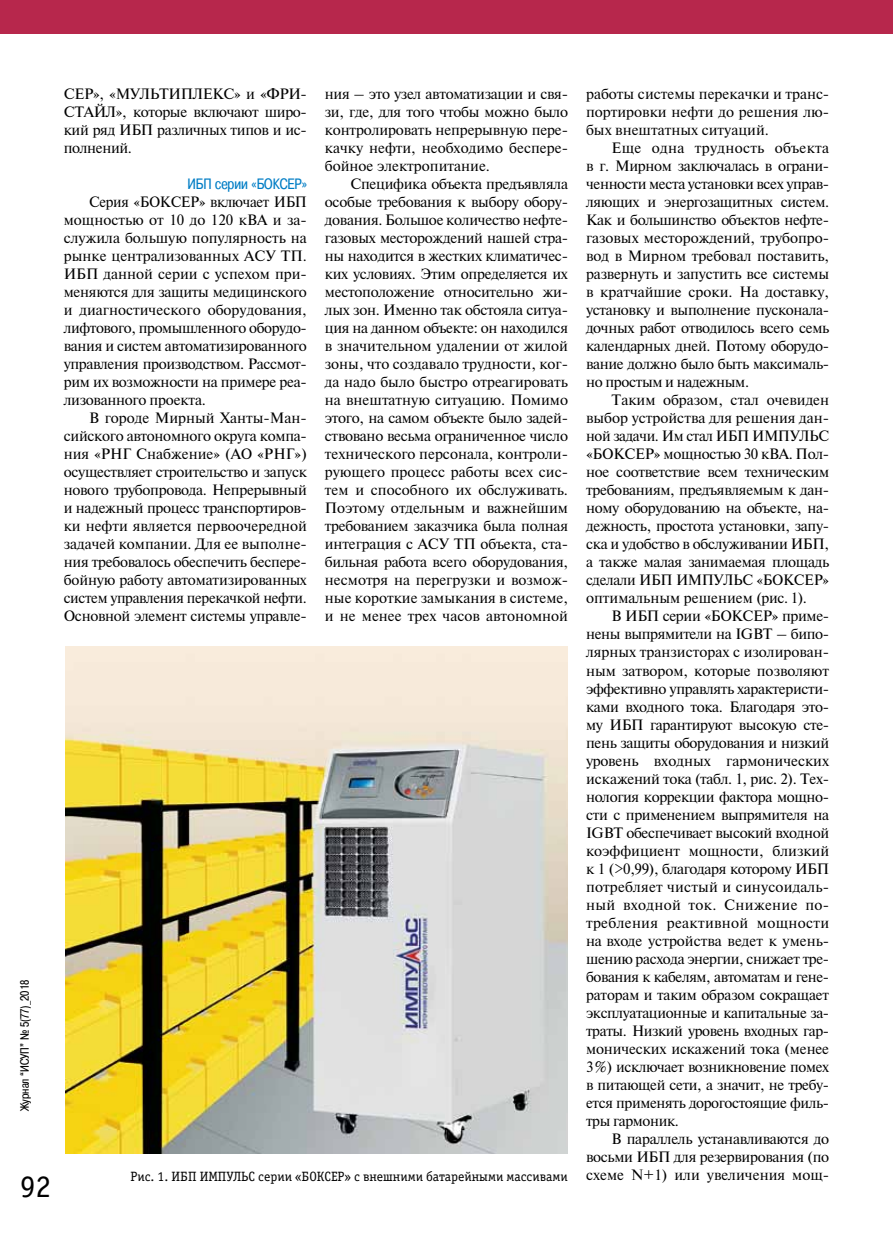
<style>
.page{position:relative;width:893px;height:1234px;background:#fff}
.page>*{position:absolute;margin:0;border:0;box-sizing:border-box;transform-origin:0 0}
.t1{font:31.5px "Officina Serif C";color:#000}
.t2{font:15px/18px "Newton";letter-spacing:-.02em;color:#000;text-align:justify}
.t3{font:15px "Pragmatica Cond C";color:#007dc5}
.t4{font:13.5px "Officina Serif C";color:#000}
.t5{font:12px "Pragmatica Cond C";color:#000}
.s1{font-family:"Newton";font-size:15px}
</style>
<div class="page">
<div style="left:0;top:0;width:893px;height:34px;background:#b7274c"></div>
<img style="left:65px;top:646px;width:503px;height:507px">
<p class="t5" style="left:18px;top:1110px;width:133px;rotate:-90deg">Журнал “ИСУП” № 5(77)_2018</p>
<h1 class="t1" style="left:20px;top:1168px;width:33px">92</h1>
<p class="t2" style="left:64px;top:84px;width:245px">СЕР», «МУЛЬТИПЛЕКС» и «ФРИ‑ СТАЙЛ», которые включают широ‑ кий ряд ИБП различных типов и ис‑ полнений.</p>
<p class="t3" style="left:187px;top:175px;width:121px">ИБП серии «БОКСЕР»</p>
<p class="t2" style="left:64px;top:192px;width:245px;text-indent:26px">Серия «БОКСЕР» включает ИБП мощностью от 10 до 120 кВА и за‑ служила большую популярность на рынке централизованных АСУ ТП.<br>ИБП данной серии с успехом при‑ меняются для защиты медицинского и диагностического оборудования, лифтового, промышленного оборудо‑ вания и систем автоматизированного управления производством. Рассмот‑ рим их возможности на примере реа‑ лизованного проекта.</p>
<p class="t2" style="left:64px;top:408px;width:245px;text-indent:26px">В городе Мирный Ханты-Ман‑ сийского автономного округа компа‑ ния «РНГ Снабжение» (АО «РНГ») осуществляет строительство и запуск нового трубопровода. Непрерывный и надежный процесс транспортиров‑ ки нефти является первоочередной задачей компании. Для ее выполне‑ ния требовалось обеспечить беспере‑ бойную работу автоматизированных систем управления перекачкой нефти.<br>Основной элемент системы управле‑</p>
<p class="t2" style="left:586px;top:84px;width:245px">работы системы перекачки и транс‑ портировки нефти до решения лю‑ бых внештатных ситуаций.</p>
<p class="t2" style="left:586px;top:138px;width:245px;text-indent:26px">Еще одна трудность объекта в г. Мирном заключалась в ограни‑ ченности места установки всех управ‑ ляющих и энергозащитных систем.<br>Как и большинство объектов нефте‑ газовых месторождений, трубопро‑ вод в Мирном требовал поставить, развернуть и запустить все системы в кратчайшие сроки. На доставку, установку и выполнение пусконала‑ дочных работ отводилось всего семь календарных дней. Потому оборудо‑ вание должно было быть максималь‑ но простым и надежным.</p>
<p class="t2" style="left:586px;top:390px;width:245px;text-indent:26px">Таким образом, стал очевиден выбор устройства для решения дан‑ ной задачи. Им стал ИБП ИМПУЛЬС «БОКСЕР» мощностью 30 кВА. Пол‑ ное соответствие всем техническим требованиям, предъявляемым к дан‑ ному оборудованию на объекте, на‑ дежность, простота установки, запу‑ ска и удобство в обслуживании ИБП, а также малая занимаемая площадь сделали ИБП ИМПУЛЬС «БОКСЕР» оптимальным решением (рис. 1).</p>
<p class="t2" style="left:586px;top:606px;width:245px;text-indent:26px">В ИБП серии «БОКСЕР» приме‑ нены выпрямители на IGBT – бипо‑ лярных транзисторах с изолирован‑ ным затвором, которые позволяют эффективно управлять характеристи‑ ками входного тока. Благодаря это‑ му ИБП гарантируют высокую сте‑ пень защиты оборудования и низкий уровень входных гармонических искажений тока (табл. 1, рис. 2). Тех‑ нология коррекции фактора мощно‑ сти с применением выпрямителя на IGBT обеспечивает высокий входной коэффициент мощности, близкий к 1 (&gt;0,99), благодаря которому ИБП потребляет чистый и синусоидаль‑ ный входной ток. Снижение по‑ требления реактивной мощности на входе устройства ведет к умень‑ шению расхода энергии, снижает тре‑ бования к кабелям, автоматам и гене‑ раторам и таким образом сокращает эксплуатационные и капитальные за‑ траты. Низкий уровень входных гар‑ монических искажений тока (менее 3%) исключает возникновение помех в питающей сети, а значит, не требу‑ ется применять дорогостоящие филь‑ тры гармоник.</p>
<p class="t2" style="left:586px;top:1128px;width:245px;text-align:right">В параллель устанавливаются до восьми ИБП для резервирования (по</p>
<p class="t4" style="left:131px;top:1168px;width:700px">Рис. 1. ИБП ИМПУЛЬС серии «БОКСЕР» с внешними батарейными массивами <span class="s1">схеме N+1) или увеличения мощ‑</span></p>
<p class="t2" style="left:325px;top:84px;width:245px">ния – это узел автоматизации и свя‑ зи, где, для того чтобы можно было контролировать непрерывную пере‑ качку нефти, необходимо беспере‑ бойное электропитание.</p>
<p class="t2" style="left:325px;top:174px;width:245px;text-indent:26px">Специфика объекта предъявляла особые требования к выбору обору‑ дования. Большое количество нефте‑ газовых месторождений нашей стра‑ ны находится в жестких климатичес‑ ких условиях. Этим определяется их местоположение относительно жи‑ лых зон. Именно так обстояла ситуа‑ ция на данном объекте: он находился в значительном удалении от жилой зоны, что создавало трудности, ког‑ да надо было быстро отреагировать на внештатную ситуацию. Помимо этого, на самом объекте было задей‑ ствовано весьма ограниченное число технического персонала, контроли‑ рующего процесс работы всех сис‑ тем и способного их обслуживать.<br>Поэтому отдельным и важнейшим требованием заказчика была полная интеграция с АСУ ТП объекта, ста‑ бильная работа всего оборудования, несмотря на перегрузки и возмож‑ ные короткие замыкания в системе, и не менее трех часов автономной</p>
</div>
